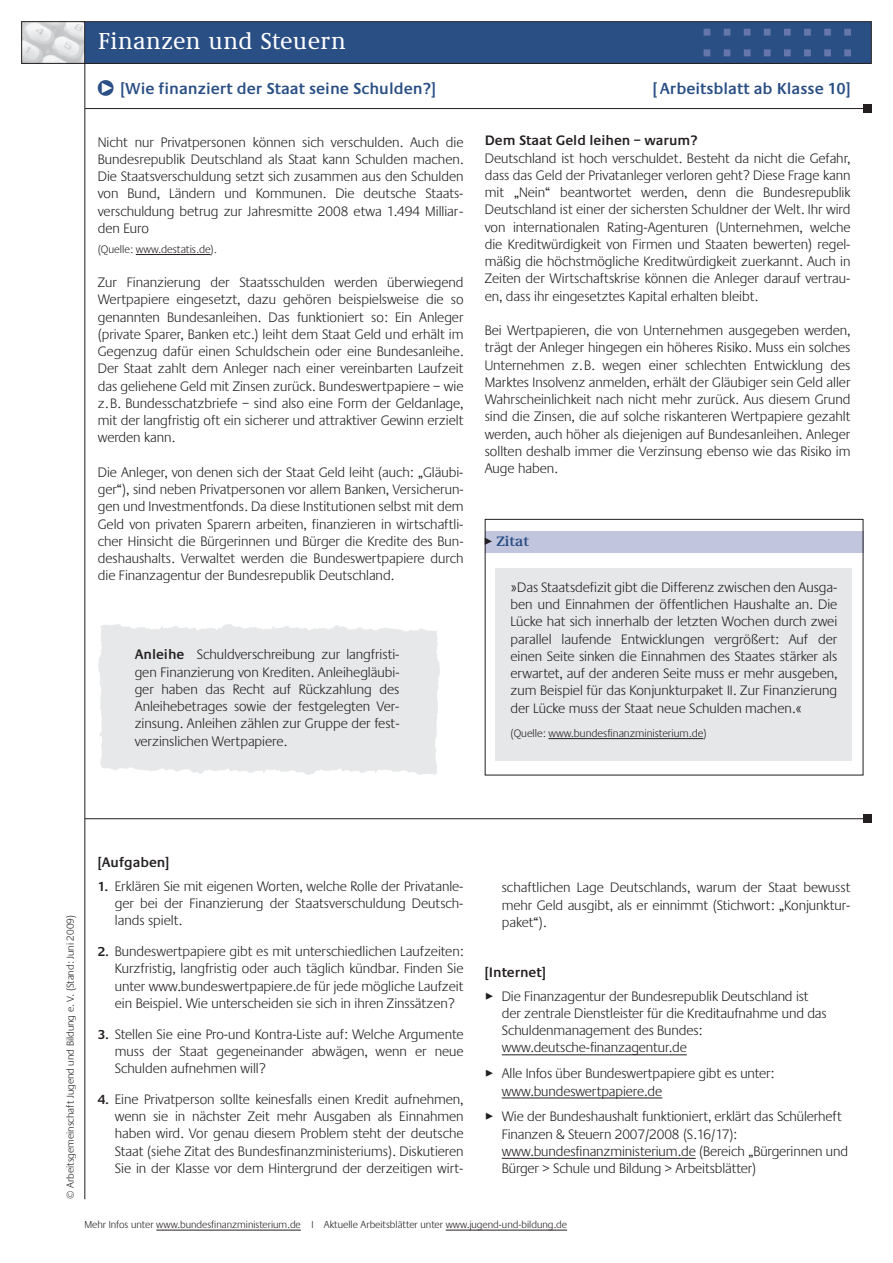
<style>
.page{position:relative;width:893px;height:1263px;background:#fff}
.page>*{position:absolute;margin:0;border:0;box-sizing:border-box;transform-origin:0 0}
.t1{font:500 24px "Demos EF";letter-spacing:.015em;color:#fff}
.t2{font:600 16.5px "Praxis EF";color:#2a4f85}
.t3{font:300 14.25px/17.2px "Praxis EF";color:#231f20;text-align:justify}
.t4{font:600 14.25px "Praxis EF";color:#231f20}
.t5{font:600 14.25px "Demos EF";color:#2a4f85}
.t6{font:300 11.25px "Praxis EF";color:#231f20}
.t7{font:300 10.5px "Praxis EF";color:#231f20}
.s1{font-weight:600}
.s2{font-weight:600;font-size:13.5px}
</style>
<div class="page">
<hr style="left:136px;top:254px;width:75px;height:1px;background:#231f20">
<div style="left:22px;top:22px;width:849px;height:41px;background:#2a4f85"></div>
<div style="left:21px;top:21px;width:851px;height:43px;border:1px solid #231f20"></div>
<img style="left:23px;top:23px;width:60px;height:39px">
<div style="left:21px;top:21px;width:64px;height:43px;border:1px solid #231f20"></div>
<img style="left:695px;top:21px;width:165px;height:43px">
<hr style="left:85px;top:108px;width:782px;height:1px;background:#231f20">
<div style="left:863px;top:104px;width:9px;height:9px;background:#231f20"></div>
<hr style="left:85px;top:818px;width:782px;height:1px;background:#231f20">
<div style="left:863px;top:814px;width:9px;height:9px;background:#231f20"></div>
<hr style="left:156px;top:1230px;width:145px;height:1px;background:#231f20">
<hr style="left:446px;top:1230px;width:121px;height:1px;background:#231f20">
<hr style="left:84px;top:64px;width:1px;height:1135px;background:#231f20">
<hr style="left:502px;top:1054px;width:185px;height:1px;background:#231f20">
<hr style="left:502px;top:1098px;width:160px;height:1px;background:#231f20">
<hr style="left:502px;top:1158px;width:194px;height:1px;background:#231f20">
<div style="left:496px;top:569px;width:356px;height:192px;background:#e6e7e9"></div>
<div style="left:485px;top:532px;width:378px;height:21px;background:#c1c5dd"></div>
<svg style="left:487px;top:539px;width:5px;height:5px"></svg>
<div style="left:485px;top:519px;width:378px;height:256px;border:1px solid #231f20"></div>
<hr style="left:548px;top:738px;width:155px;height:1px;background:#231f20">
<h1 class="t1" style="left:98px;top:32px;width:249px">Finanzen und Steuern</h1>
<p class="t2" style="left:95px;top:82px;width:342px">❑ [Wie finanziert der Staat seine Schulden?]</p>
<p class="t2" style="left:653px;top:82px;width:199px">[ Arbeitsblatt ab Klasse 10]</p>
<p class="t3" style="left:98px;top:134px;width:367px">Nicht nur Privatpersonen können sich verschulden. Auch die Bundesrepublik Deutschland als Staat kann Schulden machen.<br>Die Staatsverschuldung setzt sich zusammen aus den Schulden von Bund, Ländern und Kommunen. Die deutsche Staats - verschuldung betrug zur Jahresmitte 2008 etwa 1.494 Milliar&shy;den Euro</p>
<p class="t6" style="left:98px;top:245px;width:120px">(Quelle: www.destatis.de).</p>
<p class="t3" style="left:98px;top:275px;width:367px">Zur Finanzierung der Staatsschulden werden überwiegend Wertpapiere eingesetzt, dazu gehören beispielsweise die so genannten Bundesanleihen. Das funktioniert so: Ein Anleger (private Sparer, Banken etc.) leiht dem Staat Geld und erhält im Gegenzug dafür einen Schuldschein oder eine Bundesanleihe.<br>Der Staat zahlt dem Anleger nach einer vereinbarten Laufzeit das geliehene Geld mit Zinsen zurück. Bundeswertpapiere – wie z.B. Bundesschatzbriefe – sind also eine Form der Geldanlage, mit der langfristig oft ein sicherer und attraktiver Gewinn erzielt werden kann.</p>
<p class="t3" style="left:98px;top:465px;width:367px">Die Anleger, von denen sich der Staat Geld leiht (auch: „Gläubi&shy;ger“), sind neben Privatpersonen vor allem Banken, Versicherun&shy;gen und Investmentfonds. Da diese Institutionen selbst mit dem Geld von privaten Sparern arbeiten, finanzieren in wirtschaftli&shy;cher Hinsicht die Bürgerinnen und Bürger die Kredite des Bun&shy;deshaushalts. Verwaltet werden die Bundeswertpapiere durch die Finanzagentur der Bundesrepublik Deutschland.</p>
<p class="t3" style="left:135px;top:647px;width:266px"><span class="s1">Anleihe</span> Schuldverschreibung zur langfristi&shy;gen Finanzierung von Krediten. Anleihegläubi&shy;ger haben das Recht auf Rückzahlung des Anleihebetrages sowie der festgelegten Ver&shy;zinsung. Anleihen zählen zur Gruppe der fest&shy;verzinslichen Wertpapiere.</p>
<p class="t4" style="left:485px;top:135px;width:214px">Dem Staat Geld leihen – warum?</p>
<p class="t3" style="left:485px;top:150px;width:367px">Deutschland ist hoch verschuldet. Besteht da nicht die Gefahr, dass das Geld der Privatanleger verloren geht? Diese Frage kann mit „Nein“ beantwortet werden, denn die Bundesrepublik Deutschland ist einer der sichersten Schuldner der Welt. Ihr wird von internationalen Rating-Agenturen (Unternehmen, welche die Kreditwürdigkeit von Firmen und Staaten bewerten) regel&shy;mäßig die höchstmögliche Kreditwürdigkeit zuerkannt. Auch in Zeiten der Wirtschaftskrise können die Anleger darauf vertrau&shy;en, dass ihr eingesetztes Kapital erhalten bleibt.</p>
<p class="t3" style="left:485px;top:323px;width:367px">Bei Wertpapieren, die von Unternehmen ausgegeben werden, trägt der Anleger hingegen ein höheres Risiko. Muss ein solches Unternehmen z.B. wegen einer schlechten Entwicklung des Marktes Insolvenz anmelden, erhält der Gläubiger sein Geld aller Wahrscheinlichkeit nach nicht mehr zurück. Aus diesem Grund sind die Zinsen, die auf solche riskanteren Wertpapiere gezahlt werden, auch höher als diejenigen auf Bundesanleihen. Anleger sollten deshalb immer die Verzinsung ebenso wie das Risiko im Auge haben.</p>
<p class="t5" style="left:496px;top:536px;width:34px">Zitat</p>
<p class="t3" style="left:510px;top:580px;width:328px">»Das Staatsdefizit gibt die Differenz zwischen den Ausga&shy;ben und Einnahmen der öffentlichen Haushalte an. Die Lücke hat sich innerhalb der letzten Wochen durch zwei parallel laufende Entwicklungen vergrößert: Auf der einen Seite sinken die Einnahmen des Staates stärker als erwartet, auf der anderen Seite muss er mehr ausgeben, zum Beispiel für das Konjunkturpaket II. Zur Finanzierung der Lücke muss der Staat neue Schulden machen.«</p>
<p class="t6" style="left:510px;top:729px;width:198px">(Quelle: www.bundesfinanzministerium.de)</p>
<p class="t7" style="left:66px;top:1199px;width:285px;rotate:-90deg">© Arbeitsgemeinschaft Jugend und Bildung e. V. (Stand: Juni 2009)</p>
<p class="t4" style="left:98px;top:857px;width:73px">[Aufgaben]</p>
<p class="t3" style="left:115px;top:879px;width:350px;text-indent:-17px"><span class="s2">1.</span> Erklären Sie mit eigenen Worten, welche Rolle der Privatanle&shy;ger bei der Finanzierung der Staatsverschuldung Deutsch&shy;lands spielt.</p>
<p class="t3" style="left:115px;top:944px;width:350px;text-indent:-17px"><span class="s2">2.</span> Bundeswertpapiere gibt es mit unterschiedlichen Laufzeiten:<br>Kurzfristig, langfristig oder auch täglich kündbar. Finden Sie unter www.bundeswertpapiere.de für jede mögliche Laufzeit ein Beispiel. Wie unterscheiden sie sich in ihren Zinssätzen?</p>
<p class="t3" style="left:115px;top:1026px;width:350px;text-indent:-17px"><span class="s2">3.</span> Stellen Sie eine Pro-und Kontra-Liste auf: Welche Argumente muss der Staat gegeneinander abwägen, wenn er neue Schulden aufnehmen will?</p>
<p class="t3" style="left:115px;top:1092px;width:350px;text-indent:-17px"><span class="s2">4.</span> Eine Privatperson sollte keinesfalls einen Kredit aufnehmen, wenn sie in nächster Zeit mehr Ausgaben als Einnahmen haben wird. Vor genau diesem Problem steht der deutsche Staat (siehe Zitat des Bundesfinanzministeriums). Diskutieren Sie in der Klasse vor dem Hintergrund der derzeitigen wirt-</p>
<p class="t3" style="left:502px;top:880px;width:350px">schaftlichen Lage Deutschlands, warum der Staat bewusst mehr Geld ausgibt, als er einnimmt (Stichwort: „Konjunktur&shy;paket“).</p>
<p class="t4" style="left:485px;top:967px;width:63px">[Internet]</p>
<p class="t3" style="left:502px;top:988px;width:326px;text-align:left;text-indent:-17px">✓ Die Finanzagentur der Bundesrepublik Deutschland ist der zentrale Dienstleister für die Kreditaufnahme und das Schuldenmanagement des Bundes: www.deutsche-finanzagentur.de</p>
<p class="t3" style="left:502px;top:1066px;width:274px;text-indent:-17px">✓ Alle Infos über Bundeswertpapiere gibt es unter: www.bundeswertpapiere.de</p>
<p class="t3" style="left:502px;top:1109px;width:348px;text-align:left;text-indent:-17px">✓ Wie der Bundeshaushalt funktioniert, erklärt das Schülerheft Finanzen &amp; Steuern 2007/2008 (S.16/17): www.bundesfinanzministerium.de (Bereich „Bürgerinnen und Bürger &gt; Schule und Bildung &gt; Arbeitsblätter)</p>
<p class="t7" style="left:84px;top:1221px;width:484px">Mehr Infos unter www.bundesfinanzministerium.de I Aktuelle Arbeitsblätter unter www.jugend-und-bildung.de</p>
</div>
